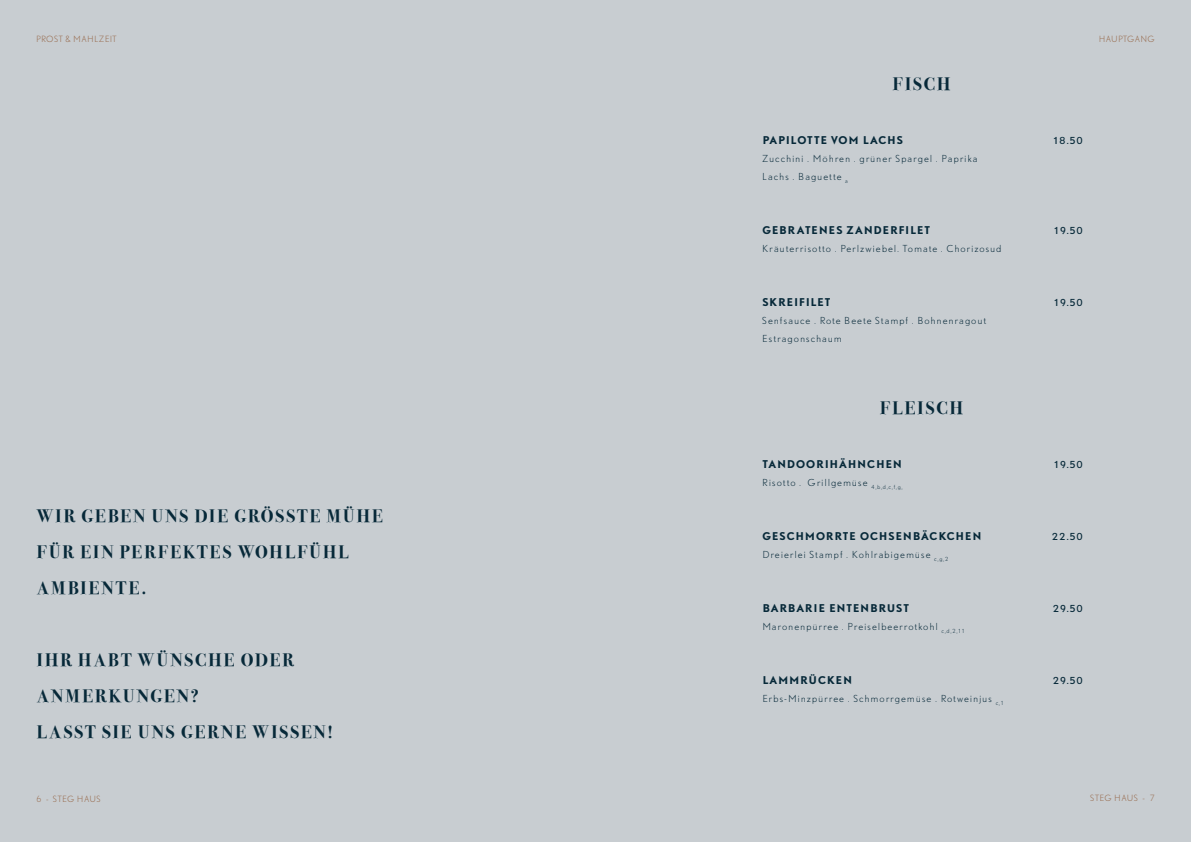
<style>
.page{position:relative;width:1191px;height:842px;background:#c8cdd1}
.page>*{position:absolute;margin:0;border:0;box-sizing:border-box;transform-origin:0 0}
.t1{font:700 18px/36px "Bodoni Svty Two ITCTT";letter-spacing:.115em;color:#072939}
.t2{font:700 10px "DTL Nobel T";letter-spacing:.075em;color:#072939}
.t3{font:300 9px/18px "DTL Nobel T";letter-spacing:.1em;color:#072939}
.t4{font:9px "DTL Nobel T";letter-spacing:.08em;color:#072939}
.t5{font:300 8px "DTL Nobel T";letter-spacing:.05em;color:#986b4d}
</style>
<div class="page">
<p class="t5" style="left:36px;top:34px;width:82px">PROST &amp; MAHLZEIT</p>
<h1 class="t1" style="left:37px;top:496px;width:348px">WIR GEBEN UNS DIE GRÖSSTE MÜHE<br>FÜR EIN PERFEKTES WOHLFÜHL<br>AMBIENTE.</h1>
<h1 class="t1" style="left:37px;top:640px;width:297px">IHR HABT WÜNSCHE ODER<br>ANMERKUNGEN?<br>LASST SIE UNS GERNE WISSEN!</h1>
<p class="t5" style="left:36px;top:794px;width:66px">6 - STEG HAUS</p>
<h1 class="t1" style="left:893px;top:64px;width:59px">FISCH</h1>
<p class="t5" style="left:1098px;top:34px;width:58px">HAUPTGANG</p>
<p class="t2" style="left:762px;top:133px;width:142px">PAPILOTTE VOM LACHS</p>
<p class="t4" style="left:1052px;top:134px;width:32px">18.50</p>
<p class="t3" style="left:762px;top:149px;width:217px">Zucchini . Möhren . grüner Spargel . Paprika<br>Lachs . Baguette <sub>a</sub></p>
<p class="t2" style="left:762px;top:223px;width:169px">GEBRATENES ZANDERFILET</p>
<p class="t4" style="left:1053px;top:224px;width:31px">19.50</p>
<p class="t3" style="left:762px;top:239px;width:241px">Kräuterrisotto . Perlzwiebel. Tomate . Chorizosud</p>
<p class="t2" style="left:762px;top:295px;width:70px">SKREIFILET</p>
<p class="t4" style="left:1053px;top:296px;width:31px">19.50</p>
<p class="t3" style="left:762px;top:311px;width:225px">Senfsauce . Rote Beete Stampf . Bohnenragout<br>Estragonschaum</p>
<h1 class="t1" style="left:880px;top:388px;width:84px">FLEISCH</h1>
<p class="t2" style="left:762px;top:457px;width:141px">TANDOORIHÄHNCHEN</p>
<p class="t4" style="left:1053px;top:458px;width:31px">19.50</p>
<p class="t3" style="left:762px;top:473px;width:142px">Risotto . Grillgemüse <sub>4,b,d,c,f,g,</sub></p>
<p class="t2" style="left:762px;top:529px;width:221px">GESCHMORRTE OCHSENBÄCKCHEN</p>
<p class="t4" style="left:1052px;top:530px;width:32px">22.50</p>
<p class="t3" style="left:762px;top:545px;width:188px">Dreierlei Stampf . Kohlrabigemüse <sub>c,g,2</sub></p>
<p class="t2" style="left:762px;top:601px;width:148px">BARBARIE ENTENBRUST</p>
<p class="t4" style="left:1052px;top:602px;width:32px">29.50</p>
<p class="t3" style="left:762px;top:617px;width:204px">Maronenpürree . Preiselbeerrotkohl <sub>c,d,2,11</sub></p>
<p class="t2" style="left:762px;top:673px;width:91px">LAMMRÜCKEN</p>
<p class="t4" style="left:1052px;top:674px;width:32px">29.50</p>
<p class="t3" style="left:762px;top:689px;width:243px">Erbs-Minzpürree . Schmorrgemüse . Rotweinjus <sub>c,1</sub></p>
<p class="t5" style="left:1090px;top:793px;width:66px">STEG HAUS - 7</p>
</div>
